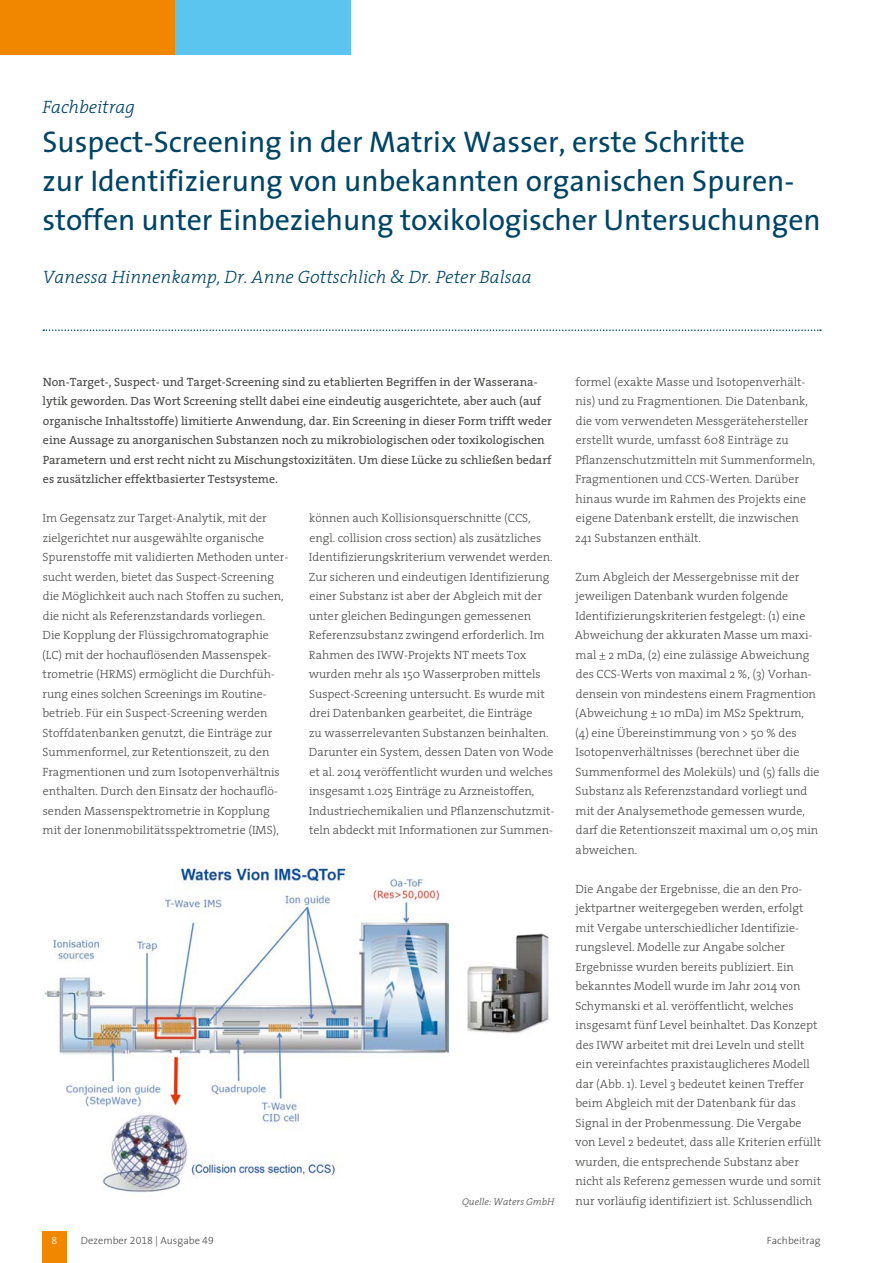
<style>
.page{position:relative;width:893px;height:1263px;background:#fff}
.page>*{position:absolute;margin:0;border:0;box-sizing:border-box;transform-origin:0 0}
.Headline_FB{font:30px/39px "The Sans 5";color:#004464}
.Autoren_FB{font:italic 300 18px "The Serif 3";color:#004464}
.Subhead_FB{font:italic 300 18px "The Serif 3";letter-spacing:-.005em;color:#004464}
.Fliesstext{font:300 12px/19.5px "The Serif 3";color:#494948}
.Intro_FB{font:12px/19.5px "The Serif 5";color:#494948}
.Fliesstext-2{font:300 10.5px "The Sans 3";color:#494948}
.t1{font:10.5px "The Sans 3 Light Expert";color:#fff}
.Bildunterschrift{font:italic 300 9.75px "The Serif 3";color:#494948}
.s1{font-family:"The Sans 3 Light Expert";font-weight:400}
</style>
<div class="page">
<div style="left:43px;top:1231px;width:24px;height:32px;background:#f18700"></div>
<svg style="left:43px;top:329px;width:778px;height:2px"></svg>
<img style="left:43px;top:866px;width:506px;height:327px">
<div style="left:0;top:0;width:175px;height:54px;background:#f18700"></div>
<div style="left:175px;top:0;width:175px;height:54px;background:#5bc5f0"></div>
<p class="Subhead_FB" style="left:43px;top:92px;width:94px">Fachbeitrag</p>
<p class="Headline_FB" style="left:43px;top:121px;width:780px">Suspect-Screening in der Matrix Wasser, erste Schritte<br>zur Identifizierung von unbekannten organischen Spuren&shy;stoffen unter Einbeziehung toxikologischer Untersuchungen</p>
<p class="Autoren_FB" style="left:43px;top:262px;width:491px">Vanessa Hinnenkamp, Dr. Anne Gottschlich &amp; Dr. Peter Balsaa</p>
<p class="Intro_FB" style="left:43px;top:371px;width:511px">Non-Target-, Suspect- und Target-Screening sind zu etablierten Begriffen in der Wasserana&shy;lytik geworden. Das Wort Screening stellt dabei eine eindeutig ausgerichtete, aber auch (auf organische Inhaltsstoffe) limitierte Anwendung, dar. Ein Screening in dieser Form trifft weder eine Aussage zu anorganischen Substanzen noch zu mikrobiologischen oder toxikologischen Parametern und erst recht nicht zu Mischungstoxizitäten. Um diese Lücke zu schließen bedarf es zusätzlicher effektbasierter Testsysteme.</p>
<p class="Fliesstext" style="left:42px;top:508px;width:248px">Im Gegensatz zur Target-Analytik, mit der zielgerichtet nur ausgewählte organische Spurenstoffe mit validierten Methoden unter&shy;sucht werden, bietet das Suspect-Screening die Möglichkeit auch nach Stoffen zu suchen, die nicht als Referenzstandards vorliegen.<br>Die Kopplung der Flüssigchromatographie (LC) mit der hochauflösenden Massenspek&shy;trometrie (HRMS) ermöglicht die Durchfüh&shy;rung eines solchen Screenings im Routine&shy;betrieb. Für ein Suspect-Screening werden Stoffdatenbanken genutzt, die Einträge zur Summenformel, zur Retentionszeit, zu den Fragmentionen und zum Isotopenverhältnis enthalten. Durch den Einsatz der hochauflö&shy;senden Massenspektrometrie in Kopplung mit der Ionenmobilitätsspektrometrie (IMS),</p>
<p class="Fliesstext" style="left:309px;top:508px;width:247px">können auch Kollisionsquerschnitte (CCS, engl. collision cross section) als zusätzliches Identifizierungskriterium verwendet werden.<br>Zur sicheren und eindeutigen Identifizierung einer Substanz ist aber der Abgleich mit der unter gleichen Bedingungen gemessenen Referenzsubstanz zwingend erforderlich. Im Rahmen des IWW-Projekts NT meets Tox wurden mehr als 150 Wasserproben mittels Suspect-Screening untersucht. Es wurde mit drei Datenbanken gearbeitet, die Einträge<br>zu wasserrelevanten Substanzen beinhalten.<br>Darunter ein System, dessen Daten von Wode et al. 2014 veröffentlicht wurden und welches insgesamt 1.025 Einträge zu Arzneistoffen, Industriechemikalien und Pflanzenschutzmit&shy;teln abdeckt mit Informationen zur Summen-</p>
<p class="Bildunterschrift" style="left:462px;top:1193px;width:94px">Quelle: Waters GmbH</p>
<p class="Fliesstext" style="left:575px;top:371px;width:242px">formel (exakte Masse und Isotopenverhält&shy;nis) und zu Fragmentionen. Die Datenbank, die vom verwendeten Messgerätehersteller erstellt wurde, umfasst 608 Einträge zu Pflanzenschutzmitteln mit Summenformeln, Fragmentionen und CCS-Werten. Darüber hinaus wurde im Rahmen des Projekts eine eigene Datenbank erstellt, die inzwischen 241 Substanzen enthält.</p>
<p class="Fliesstext" style="left:575px;top:566px;width:246px">Zum Abgleich der Messergebnisse mit der jeweiligen Datenbank wurden folgende Identifizierungskriterien festgelegt: (1) eine Abweichung der akkuraten Masse um maxi&shy;mal ± 2 mDa, (2) eine zulässige Abweichung des CCS-Werts von maximal 2 %, (3) Vorhan&shy;densein von mindestens einem Fragmention (Abweichung ± 10 mDa) im MS2 Spektrum, (4) eine Übereinstimmung von &gt; 50 % des Isotopenverhältnisses (berechnet über die Summenformel des Moleküls) und (5) falls die Substanz als Referenzstandard vorliegt und mit der Analysemethode gemessen wurde, darf die Retentionszeit maximal um 0,05 min abweichen.</p>
<p class="Fliesstext" style="left:575px;top:878px;width:248px">Die Angabe der Ergebnisse, die an den Pro&shy;jektpartner weitergegeben werden, erfolgt mit Vergabe unterschiedlicher Identifizie&shy;rungslevel. Modelle zur Angabe solcher Ergebnisse wurden bereits publiziert. Ein bekanntes Modell wurde im Jahr 2014 von Schymanski et al. veröffentlicht, welches insgesamt fünf Level beinhaltet. Das Konzept des IWW arbeitet mit drei Leveln und stellt ein vereinfachtes praxistauglicheres Modell dar (Abb. 1). Level 3 bedeutet keinen Treffer beim Abgleich mit der Datenbank für das Signal in der Probenmessung. Die Vergabe von Level 2 bedeutet, dass alle Kriterien erfüllt wurden, die entsprechende Substanz aber nicht als Referenz gemessen wurde und somit nur vorläufig identifiziert ist. Schlussendlich</p>
<p class="t1" style="left:52px;top:1231px;width:7px">8</p>
<p class="Fliesstext-2" style="left:81px;top:1231px;width:134px">Dezember <span class="s1">2018</span> | Ausgabe <span class="s1">49</span></p>
<p class="Fliesstext-2" style="left:767px;top:1231px;width:55px">Fachbeitrag</p>
</div>
